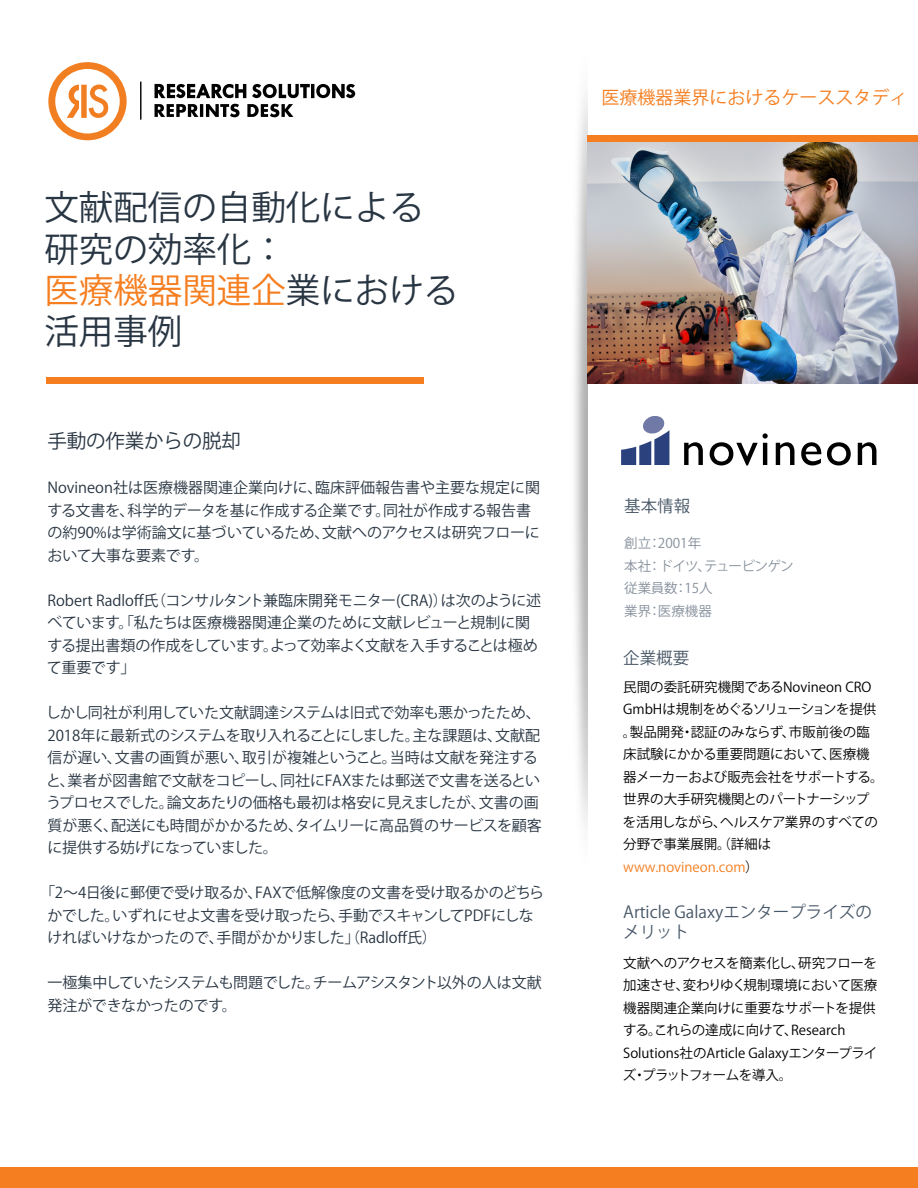
<style>
.page{position:relative;width:918px;height:1188px;background:#fff}
.page>*{position:absolute;margin:0;border:0;box-sizing:border-box;transform-origin:0 0}
.t1{font:34.5px/41.4px "Koz Go Pr 6 N";color:#283542}
.t2{font:19.5px "Koz Go Pr 6 N";letter-spacing:-.01em;color:#283542}
.t3{font:18px "Koz Go Pr 6 N";color:#f57e20}
.t4{font:16.5px/19.8px "Koz Go Pr 6 N";color:#495868}
.t5{font:15px/22.5px "Koz Go Pr 6 N";color:#283542}
.t6{font:15px/22.5px "Koz Go Pr 6 N";letter-spacing:-.02em;color:#283542}
.t7{font:15px/22.5px "Koz Go Pr 6 N";letter-spacing:-.03em;color:#283542}
.t8{font:13.5px/22.5px "Koz Go Pr 6 N";color:#000}
.t9{font:13.5px/22.5px "Koz Go Pr 6 N";color:#86909c}
.s1{color:#f57e20}
</style>
<div class="page">
<div style="left:0;top:1168px;width:918px;height:20px;background:#f57e20"></div>
<div style="left:46px;top:377px;width:378px;height:7px;background:#f57e20"></div>
<img style="left:587px;top:142px;width:331px;height:242px">
<div style="left:587px;top:135px;width:331px;height:7px;background:#f57e20"></div>
<svg style="left:48px;top:62px;width:79px;height:78px"></svg>
<svg style="left:140px;top:82px;width:215px;height:38px"></svg>
<svg style="left:684px;top:442px;width:19px;height:23px"></svg>
<svg style="left:710px;top:433px;width:58px;height:32px"></svg>
<svg style="left:776px;top:442px;width:18px;height:23px"></svg>
<svg style="left:801px;top:442px;width:20px;height:23px"></svg>
<svg style="left:827px;top:442px;width:24px;height:23px"></svg>
<svg style="left:858px;top:442px;width:18px;height:23px"></svg>
<svg style="left:621px;top:416px;width:48px;height:49px"></svg>
<h1 class="t1" style="left:44px;top:188px;width:415px">文献配信の自動化による研究の効率化：<br><span class="s1">医療機器関連企</span>業における活用事例</h1>
<h2 class="t2" style="left:47px;top:430px;width:195px">手動の作業からの脱却</h2>
<p class="t5" style="left:47px;top:477px;width:494px">Novineon社は医療機器関連企業向けに、臨床評価報告書や主要な規定に関する文書を、科学的データを基に作成する企業です。同社が作成する報告書の約90%は学術論文に基づいているため、文献へのアクセスは研究フローにおいて大事な要素です。</p>
<p class="t5" style="left:47px;top:589px;width:496px">Robert Radloff氏（コンサルタント兼臨床開発モニター(CRA)）は次のように述べています。「私たちは医療機器関連企業のために文献レビューと規制に関する提出書類の作成をしています。よって効率よく文献を入手することは極めて重要です」</p>
<p class="t5" style="left:46px;top:702px;width:497px">しかし同社が利用していた文献調達システムは旧式で効率も悪かったため、2018年に最新式のシステムを取り入れることにしました。主な課題は、文献配信が遅い、文書の画質が悪い、取引が複雑ということ。当時は文献を発注すると、業者が図書館で文献をコピーし、同社にFAXまたは郵送で文書を送るというプロセスでした。論文あたりの価格も最初は格安に見えましたが、文書の画質が悪く、配送にも時間がかかるため、タイムリーに高品質のサービスを顧客に提供する妨げになっていました。</p>
<p class="t6" style="left:47px;top:882px;width:498px;text-indent:-7px">「2～4日後に郵便で受け取るか、FAXで低解像度の文書を受け取るかのどちらかでした。いずれにせよ文書を受け取ったら、手動でスキャンしてPDFにしなければいけなかったので、手間がかかりました」（Radloff氏）</p>
<p class="t7" style="left:47px;top:972px;width:496px">一極集中していたシステムも問題でした。チームアシスタント以外の人は文献発注ができなかったのです。</p>
<p class="t3" style="left:602px;top:88px;width:307px">医療機器業界におけるケーススタディ</p>
<p class="t4" style="left:624px;top:496px;width:67px">基本情報</p>
<p class="t9" style="left:624px;top:532px;width:171px">創立：2001年<br>本社： ドイツ、テュービンゲン従業員数：15人<br>業界：医療機器</p>
<p class="t4" style="left:623px;top:648px;width:67px">企業概要</p>
<p class="t8" style="left:623px;top:676px;width:262px">民間の委託研究機関であるNovineon CRO<br>GmbHは規制をめぐるソリューションを提供。製品開発・認証のみならず、市販前後の臨床試験にかかる重要問題において、医療機器メーカーおよび販売会社をサポートする。世界の大手研究機関とのパートナーシップを活用しながら、ヘルスケア業界のすべての分野で事業展開。（詳細は<span class="s1">www.novineon.com</span>）</p>
<p class="t4" style="left:623px;top:902px;width:250px">Article Galaxyエンタープライズのメリット</p>
<p class="t8" style="left:623px;top:952px;width:256px">文献へのアクセスを簡素化し、研究フローを加速させ、変わりゆく規制環境において医療機器関連企業向けに重要なサポートを提供する。これらの達成に向けて、Research<br>Solutions社のArticle Galaxyエンタープライズ・プラットフォームを導入。</p>
</div>
